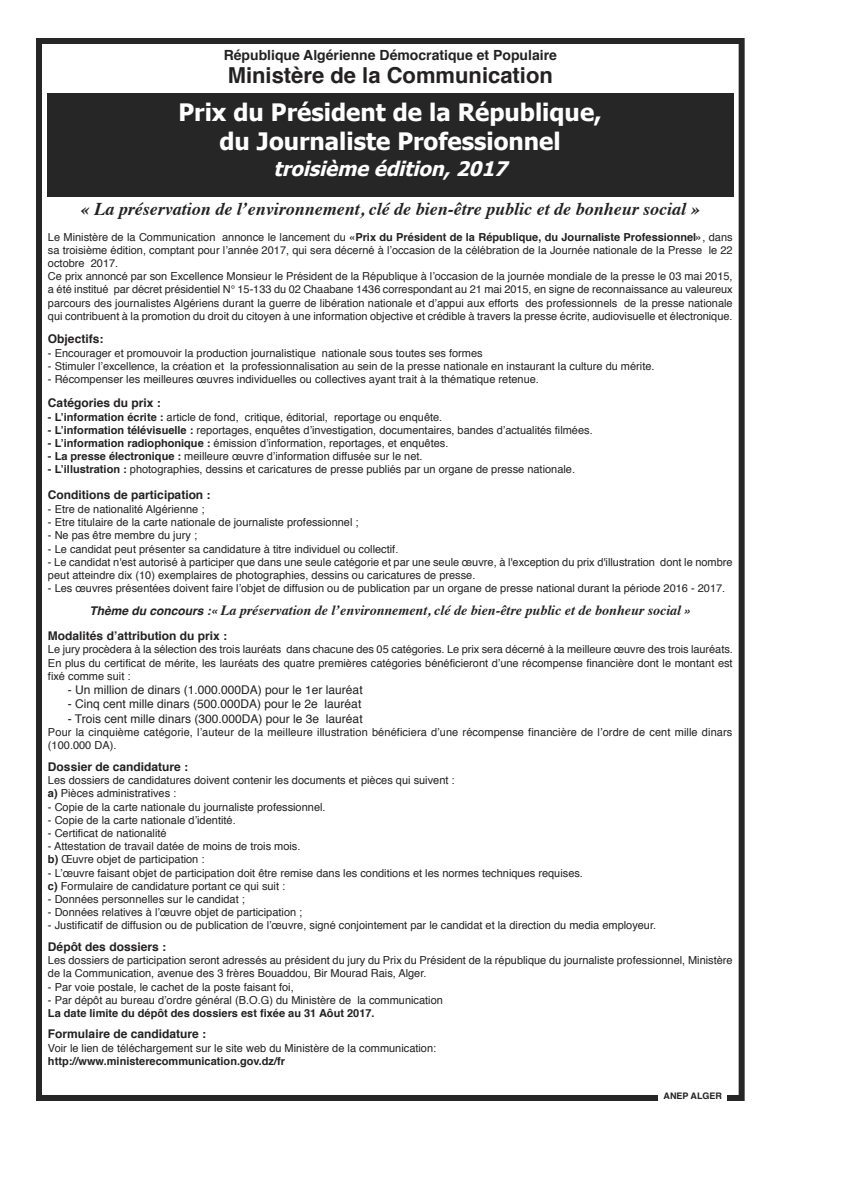
<style>
.page{position:relative;width:842px;height:1191px;background:#fff}
.page>*{position:absolute;margin:0;border:0;box-sizing:border-box;transform-origin:0 0}
.t1{font:700 24px/28.8px "Tahoma";color:#fff;text-align:center}
.t2{font:700 22px "Helvetica";color:#232122}
.t3{font:italic 700 20px "Tahoma";color:#fff}
.t4{font:italic 700 18px "Times";color:#232122}
.t5{font:italic 700 14px "Times";color:#232122}
.t6{font:700 14px "Helvetica";color:#232122}
.t7{font:700 12px "Helvetica";color:#232122}
.t8{font:12px "Helvetica";color:#232122}
.t9{font:11px/13.2px "Helvetica";color:#232122}
.t10{font:700 11px "Helvetica";color:#232122}
.t11{font:700 9px "Helvetica";color:#232122}
.s1{font-weight:700}
.s2{font-family:"Helvetica";font-size:12px}
</style>
<div class="page">
<div style="left:36px;top:38px;width:709px;height:1063px;border:6px solid #272627"></div>
<div style="left:47px;top:93px;width:686px;height:103px;background:#272627"></div>
<div style="left:659px;top:1092px;width:68px;height:11px;background:#fff"></div>
<p class="t6" style="left:224px;top:50px;width:335px">République Algérienne Démocratique et Populaire</p>
<h2 class="t2" style="left:228px;top:66px;width:327px">Ministère de la Communication</h2>
<h1 class="t1" style="left:179px;top:97px;width:425px">Prix du Président de la République, du Journaliste Professionnel</h1>
<h3 class="t3" style="left:273px;top:156px;width:241px">troisième édition, 2017</h3>
<h3 class="t4" style="left:81px;top:201px;width:620px">« La préservation de l’environnement, clé de bien-être public et de bonheur social »</h3>
<p class="t9" style="left:48px;top:231px;width:686px">Le Ministère de la Communication annonce le lancement du <span class="s1">«Prix du Président de la République, du Journaliste Professionnel»</span>, dans sa troisième édition, comptant pour l’année 2017, qui sera décerné à l’occasion de la célébration de la Journée nationale de la Presse le 22 octobre 2017.<br>Ce prix annoncé par son Excellence Monsieur le Président de la République à l’occasion de la journée mondiale de la presse le 03 mai 2015, a été institué par décret présidentiel N° 15-133 du 02 Chaabane 1436 correspondant au 21 mai 2015, en signe de reconnaissance au valeureux parcours des journalistes Algériens durant la guerre de libération nationale et d’appui aux efforts des professionnels de la presse nationale qui contribuent à la promotion du droit du citoyen à une information objective et crédible à travers la presse écrite, audiovisuelle et électronique.</p>
<p class="t7" style="left:48px;top:334px;width:57px">Objectifs:</p>
<p class="t9" style="left:48px;top:347px;width:436px">- Encourager et promouvoir la production journalistique nationale sous toutes ses formes</p>
<p class="t9" style="left:48px;top:361px;width:608px">- Stimuler l’excellence, la création et la professionnalisation au sein de la presse nationale en instaurant la culture du mérite.</p>
<p class="t9" style="left:48px;top:374px;width:492px">- Récompenser les meilleures œuvres individuelles ou collectives ayant trait à la thématique retenue.</p>
<p class="t7" style="left:48px;top:398px;width:114px">Catégories du prix :</p>
<p class="t9" style="left:48px;top:411px;width:396px"><span class="s1">- L’information écrite :</span> article de fond, critique, éditorial, reportage ou enquête.</p>
<p class="t9" style="left:48px;top:424px;width:546px"><span class="s1">- L’information télévisuelle :</span> reportages, enquêtes d’investigation, documentaires, bandes d’actualités filmées.</p>
<p class="t9" style="left:48px;top:437px;width:402px"><span class="s1">- L’information radiophonique :</span> émission d’information, reportages, et enquêtes.</p>
<p class="t9" style="left:48px;top:451px;width:376px"><span class="s1">- La presse électronique :</span> meilleure œuvre d’information diffusée sur le net.</p>
<p class="t9" style="left:48px;top:464px;width:529px"><span class="s1">- L’illustration :</span> photographies, dessins et caricatures de presse publiés par un organe de presse nationale.</p>
<p class="t7" style="left:48px;top:490px;width:164px">Conditions de participation :</p>
<p class="t9" style="left:48px;top:503px;width:158px">- Etre de nationalité Algérienne ;</p>
<p class="t9" style="left:48px;top:517px;width:312px">- Etre titulaire de la carte nationale de journaliste professionnel ;</p>
<p class="t9" style="left:48px;top:530px;width:151px">- Ne pas être membre du jury ;</p>
<p class="t9" style="left:48px;top:543px;width:352px">- Le candidat peut présenter sa candidature à titre individuel ou collectif.</p>
<p class="t9" style="left:48px;top:556px;width:686px">- Le candidat n'est autorisé à participer que dans une seule catégorie et par une seule œuvre, à l'exception du prix d'illustration dont le nombre peut atteindre dix (10) exemplaires de photographies, dessins ou caricatures de presse.</p>
<p class="t9" style="left:48px;top:583px;width:679px">- Les œuvres présentées doivent faire l’objet de diffusion ou de publication par un organe de presse national durant la période 2016 - 2017.</p>
<p class="t5" style="left:89px;top:604px;width:603px"><span class="s2">Thème du concours :«</span> La préservation de l’environnement, clé de bien-être public et de bonheur social <span class="s2">»</span></p>
<p class="t7" style="left:48px;top:631px;width:181px">Modalités d’attribution du prix :</p>
<p class="t9" style="left:48px;top:644px;width:686px;text-align:justify">Le jury procèdera à la sélection des trois lauréats dans chacune des 05 catégories. Le prix sera décerné à la meilleure œuvre des trois lauréats.<br>En plus du certificat de mérite, les lauréats des quatre premières catégories bénéficieront d’une récompense financière dont le montant est fixé comme suit :</p>
<p class="t8" style="left:68px;top:685px;width:296px">- Un million de dinars (1.000.000DA) pour le 1er lauréat</p>
<p class="t8" style="left:68px;top:699px;width:295px">- Cinq cent mille dinars (500.000DA) pour le 2e lauréat</p>
<p class="t8" style="left:68px;top:713px;width:296px">- Trois cent mille dinars (300.000DA) pour le 3e lauréat</p>
<p class="t9" style="left:48px;top:727px;width:686px">Pour la cinquième catégorie, l’auteur de la meilleure illustration bénéficiera d’une récompense financière de l’ordre de cent mille dinars (100.000 DA).</p>
<p class="t7" style="left:48px;top:761px;width:142px">Dossier de candidature :</p>
<p class="t9" style="left:48px;top:775px;width:408px">Les dossiers de candidatures doivent contenir les documents et pièces qui suivent : <span class="s1">a)</span> Pièces administratives :</p>
<p class="t9" style="left:48px;top:801px;width:279px">- Copie de la carte nationale du journaliste professionnel.</p>
<p class="t9" style="left:48px;top:814px;width:189px">- Copie de la carte nationale d’identité.</p>
<p class="t9" style="left:48px;top:827px;width:120px">- Certificat de nationalité</p>
<p class="t9" style="left:48px;top:841px;width:254px">- Attestation de travail datée de moins de trois mois. <span class="s1">b)</span> Œuvre objet de participation :</p>
<p class="t9" style="left:48px;top:867px;width:537px">- L’œuvre faisant objet de participation doit être remise dans les conditions et les normes techniques requises. <span class="s1">c)</span> Formulaire de candidature portant ce qui suit :</p>
<p class="t9" style="left:48px;top:893px;width:198px">- Données personnelles sur le candidat ;</p>
<p class="t9" style="left:48px;top:907px;width:256px">- Données relatives à l’œuvre objet de participation ;</p>
<p class="t9" style="left:48px;top:920px;width:610px">- Justificatif de diffusion ou de publication de l’œuvre, signé conjointement par le candidat et la direction du media employeur.</p>
<p class="t7" style="left:48px;top:941px;width:120px">Dépôt des dossiers :</p>
<p class="t9" style="left:48px;top:955px;width:686px">Les dossiers de participation seront adressés au président du jury du Prix du Président de la république du journaliste professionnel, Ministère de la Communication, avenue des 3 frères Bouaddou, Bir Mourad Rais, Alger.</p>
<p class="t9" style="left:48px;top:981px;width:247px">- Par voie postale, le cachet de la poste faisant foi,</p>
<p class="t9" style="left:48px;top:994px;width:396px">- Par dépôt au bureau d’ordre général (B.O.G) du Ministère de la communication</p>
<p class="t10" style="left:48px;top:1009px;width:328px">La date limite du dépôt des dossiers est fixée au 31 Aôut 2017.</p>
<p class="t7" style="left:48px;top:1029px;width:160px">Formulaire de candidature :</p>
<p class="t9" style="left:48px;top:1042px;width:390px">Voir le lien de téléchargement sur le site web du Ministère de la communication:</p>
<p class="t10" style="left:48px;top:1057px;width:239px">http://www.ministerecommunication.gov.dz/fr</p>
<p class="t11" style="left:664px;top:1092px;width:60px">ANEP ALGER</p>
</div>
